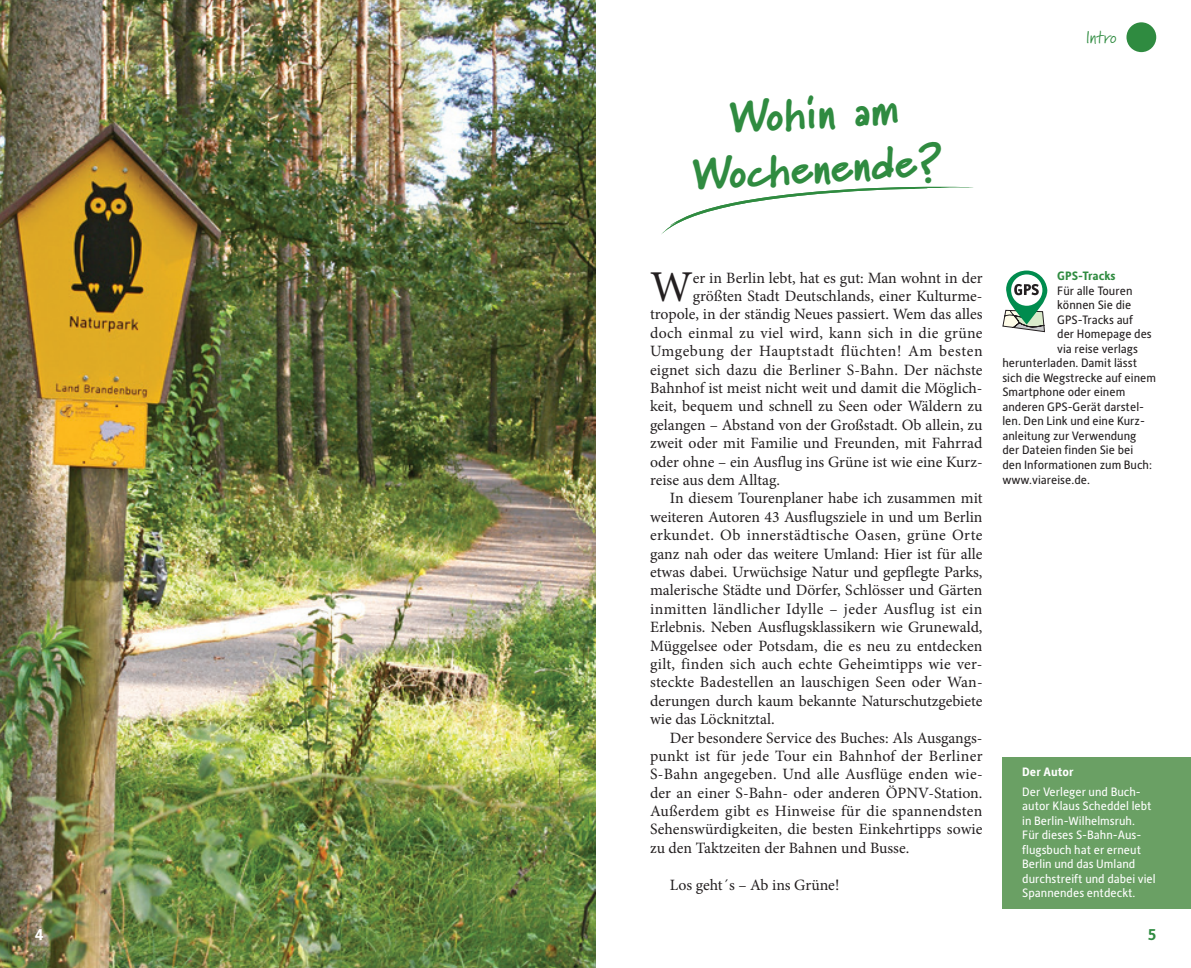
<style>
.page{position:relative;width:1191px;height:968px;background:#fff}
.page>*{position:absolute;margin:0;border:0;box-sizing:border-box;transform-origin:0 0}
.t1{font:900 45.5px/54.6px "Marydale";color:#2f8b40;text-align:center}
.t2{font:44.1px "Minion Pro";color:#231f20}
.t3{font:17.5px "Marydale";color:#2f8b40}
.t4{font:15.75px "Minion Pro";color:#231f20}
.t5{font:15.75px "Minion Pro";letter-spacing:.02em;color:#231f20}
.t6{font:15.75px "Minion Pro";letter-spacing:.025em;color:#231f20}
.t7{font:15.75px "Minion Pro";letter-spacing:.03em;color:#231f20}
.t8{font:700 15.75px "Alber New";color:#2f8b40}
.t9{font:700 15.75px "Alber New";color:#fff}
.t10{font:12.25px "Alber New";color:#231f20}
.t11{font:12.25px/14.5px "Alber New";color:#fff}
.t12{font:700 12.25px "Alber New";color:#2f8b40}
.t13{font:700 12.25px "Alber New";color:#fff}
</style>
<div class="page">
<div style="left:1126px;top:22px;width:30px;height:30px;background:#2f8b40;border-radius:50%"></div>
<img style="left:0;top:0;width:595px;height:967px">
<div style="left:1002px;top:756px;width:189px;height:152px;background:#6aa064"></div>
<svg style="left:1002px;top:270px;width:45px;height:62px"></svg>
<svg style="left:661px;top:187px;width:312px;height:47px"></svg>
<p class="t9" style="left:35px;top:924px;width:10px">4</p>
<h1 class="t1" style="left:686px;top:94px;width:252px;rotate:-4deg">Wohin am<br>Wochenende?</h1>
<p class="t3" style="left:1085px;top:27px;width:32px">Intro</p>
<h2 class="t2" style="left:650px;top:257px;width:44px">W</h2>
<p class="t4" style="left:693px;top:267px;width:291px">er in Berlin lebt, hat es gut: Man wohnt in der</p>
<p class="t4" style="left:693px;top:285px;width:291px">größten Stadt Deutschlands, einer Kulturme-</p>
<p class="t4" style="left:650px;top:304px;width:334px">tropole, in der ständig Neues passiert. Wem das alles</p>
<p class="t5" style="left:650px;top:322px;width:334px">doch einmal zu viel wird, kann sich in die grüne</p>
<p class="t7" style="left:650px;top:340px;width:334px">Umgebung der Hauptstadt flüchten! Am besten</p>
<p class="t4" style="left:650px;top:359px;width:334px">eignet sich dazu die Berliner S-Bahn. Der nächste</p>
<p class="t4" style="left:650px;top:377px;width:334px">Bahnhof ist meist nicht weit und damit die Möglich-</p>
<p class="t4" style="left:650px;top:396px;width:334px">keit, bequem und schnell zu Seen oder Wäldern zu</p>
<p class="t4" style="left:650px;top:414px;width:334px">gelangen – Abstand von der Großstadt. Ob allein, zu</p>
<p class="t4" style="left:650px;top:432px;width:334px">zweit oder mit Familie und Freunden, mit Fahrrad</p>
<p class="t4" style="left:650px;top:451px;width:334px">oder ohne – ein Ausflug ins Grüne ist wie eine Kurz-</p>
<p class="t4" style="left:650px;top:469px;width:131px">reise aus dem Alltag.</p>
<p class="t4" style="left:670px;top:487px;width:314px">In diesem Tourenplaner habe ich zusammen mit</p>
<p class="t4" style="left:650px;top:506px;width:334px">weiteren Autoren 43 Ausflugsziele in und um Berlin</p>
<p class="t6" style="left:650px;top:524px;width:334px">erkundet. Ob innerstädtische Oasen, grüne Orte</p>
<p class="t4" style="left:650px;top:543px;width:334px">ganz nah oder das weitere Umland: Hier ist für alle</p>
<p class="t4" style="left:650px;top:561px;width:334px">etwas dabei. Urwüchsige Natur und gepflegte Parks,</p>
<p class="t4" style="left:650px;top:579px;width:334px">malerische Städte und Dörfer, Schlösser und Gärten</p>
<p class="t6" style="left:650px;top:598px;width:334px">inmitten ländlicher Idylle – jeder Ausflug ist ein</p>
<p class="t4" style="left:650px;top:616px;width:334px">Erlebnis. Neben Ausflugsklassikern wie Grunewald,</p>
<p class="t4" style="left:650px;top:635px;width:334px">Müggelsee oder Potsdam, die es neu zu entdecken</p>
<p class="t5" style="left:650px;top:653px;width:334px">gilt, finden sich auch echte Geheimtipps wie ver-</p>
<p class="t4" style="left:650px;top:671px;width:334px">steckte Badestellen an lauschigen Seen oder Wan-</p>
<p class="t4" style="left:650px;top:690px;width:334px">derungen durch kaum bekannte Naturschutzgebiete</p>
<p class="t4" style="left:650px;top:708px;width:126px">wie das Löcknitztal.</p>
<p class="t4" style="left:670px;top:726px;width:314px">Der besondere Service des Buches: Als Ausgangs-</p>
<p class="t5" style="left:650px;top:745px;width:334px">punkt ist für jede Tour ein Bahnhof der Berliner</p>
<p class="t5" style="left:650px;top:763px;width:334px">S-Bahn angegeben. Und alle Ausflüge enden wie-</p>
<p class="t4" style="left:650px;top:782px;width:334px">der an einer S-Bahn- oder anderen ÖPNV-Station.</p>
<p class="t4" style="left:650px;top:800px;width:334px">Außerdem gibt es Hinweise für die spannendsten</p>
<p class="t4" style="left:650px;top:818px;width:334px">Sehenswürdigkeiten, die besten Einkehrtipps sowie</p>
<p class="t4" style="left:650px;top:837px;width:261px">zu den Taktzeiten der Bahnen und Busse.</p>
<p class="t4" style="left:670px;top:873px;width:171px">Los geht´s – Ab ins Grüne!</p>
<p class="t12" style="left:1057px;top:268px;width:60px">GPS-Tracks</p>
<p class="t10" style="left:1057px;top:282px;width:77px">Für alle Touren</p>
<p class="t10" style="left:1057px;top:297px;width:76px">können Sie die</p>
<p class="t10" style="left:1057px;top:311px;width:77px">GPS-Tracks auf</p>
<p class="t10" style="left:1057px;top:326px;width:96px">der Homepage des</p>
<p class="t10" style="left:1057px;top:340px;width:82px">via reise verlags</p>
<p class="t10" style="left:1002px;top:355px;width:136px">herunterladen. Damit lässt</p>
<p class="t10" style="left:1002px;top:369px;width:155px">sich die Wegstrecke auf einem</p>
<p class="t10" style="left:1002px;top:384px;width:124px">Smartphone oder einem</p>
<p class="t10" style="left:1002px;top:398px;width:143px">anderen GPS-Gerät darstel-</p>
<p class="t10" style="left:1002px;top:413px;width:142px">len. Den Link und eine Kurz-</p>
<p class="t10" style="left:1002px;top:427px;width:135px">anleitung zur Verwendung</p>
<p class="t10" style="left:1002px;top:442px;width:132px">der Dateien finden Sie bei</p>
<p class="t10" style="left:1002px;top:456px;width:151px">den Informationen zum Buch:</p>
<p class="t10" style="left:1002px;top:471px;width:89px">www.viareise.de.</p>
<p class="t13" style="left:1022px;top:763px;width:53px">Der Autor</p>
<p class="t11" style="left:1022px;top:783px;width:135px">Der Verleger und Buch&shy;autor Klaus Scheddel lebt in Berlin-Wilhelmsruh.<br>Für dieses S-Bahn-Aus&shy;flugsbuch hat er erneut<br>Berlin und das Umland durchstreift und dabei viel<br>Spannendes entdeckt.</p>
<p class="t8" style="left:1148px;top:924px;width:10px">5</p>
</div>
